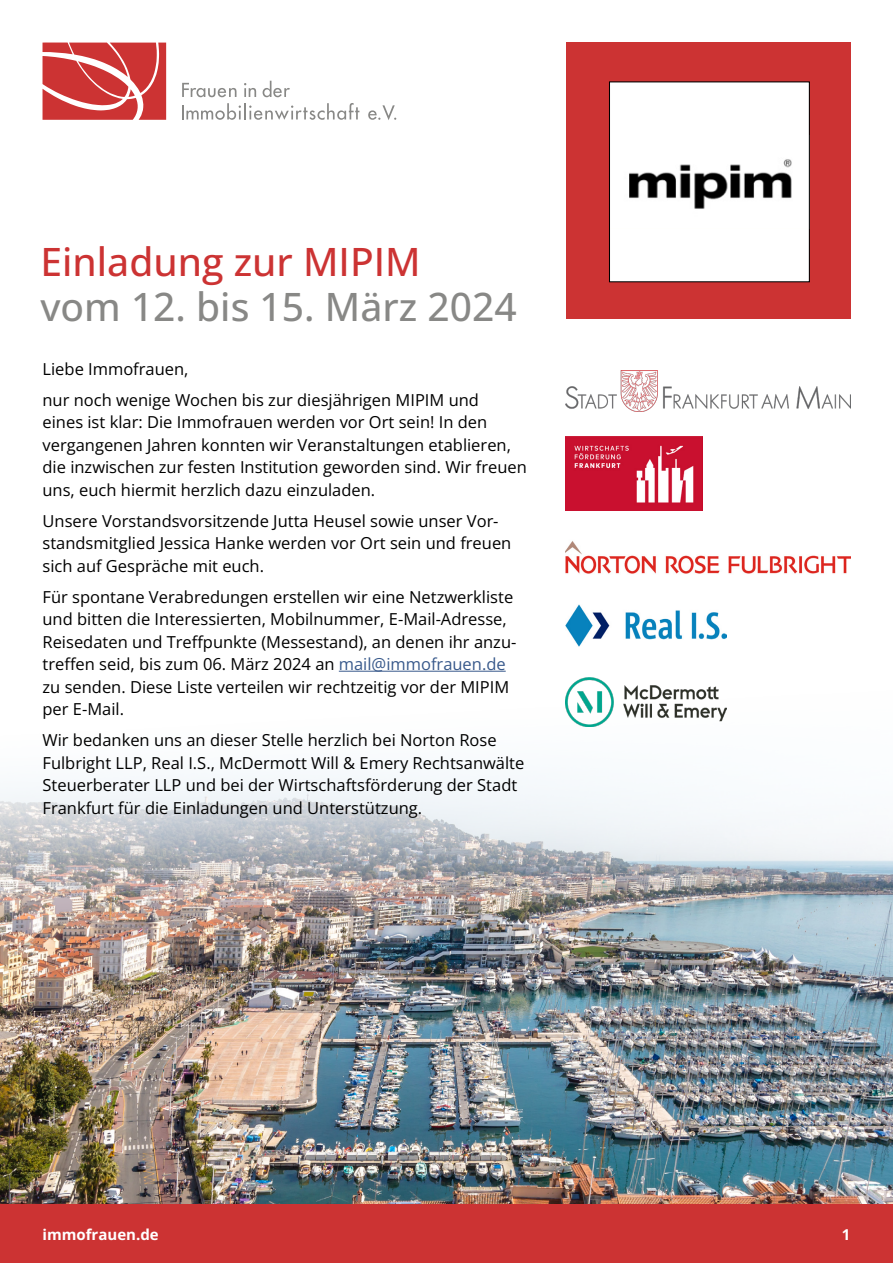
<style>
.page{position:relative;width:893px;height:1263px;background:#fff}
.page>*{position:absolute;margin:0;border:0;box-sizing:border-box;transform-origin:0 0}
.t1{font:500 39px "Open Sans";color:#888886}
.t2{font:500 39px "Open Sans";color:#c33}
.t3{font:16.5px/22.5px "Open Sans";color:#000}
.t4{font:700 15px "Open Sans";color:#fff}
.s1{color:#38598b}
</style>
<div class="page">
<img style="left:0;top:624px;width:893px;height:580px">
<svg style="left:182px;top:83px;width:54px;height:14px"></svg>
<svg style="left:244px;top:83px;width:12px;height:14px"></svg>
<svg style="left:263px;top:81px;width:27px;height:16px"></svg>
<svg style="left:182px;top:103px;width:177px;height:17px"></svg>
<svg style="left:368px;top:105px;width:28px;height:15px"></svg>
<svg style="left:43px;top:42px;width:123px;height:78px;background:#d45656"></svg>
<hr style="left:339px;top:671px;width:167px;height:1px;background:#38598b">
<div style="left:0;top:1204px;width:893px;height:59px;background:#c33"></div>
<div style="left:566px;top:43px;width:284px;height:276px;background:#c33"></div>
<div style="left:609px;top:82px;width:200px;height:200px;background:#fff"></div>
<img style="left:629px;top:159px;width:163px;height:50px">
<div style="left:609px;top:81px;width:201px;height:201px;border:1px solid #000"></div>
<img style="left:566px;top:371px;width:284px;height:41px">
<img style="left:566px;top:541px;width:284px;height:33px">
<img style="left:566px;top:605px;width:160px;height:41px">
<img style="left:566px;top:436px;width:136px;height:75px">
<img style="left:566px;top:678px;width:160px;height:48px">
<h1 class="t2" style="left:40px;top:235px;width:382px">Einladung zur MIPIM</h1>
<h1 class="t1" style="left:40px;top:280px;width:478px">vom 12. bis 15. März 2024</h1>
<p class="t3" style="left:43px;top:353px;width:438px;line-height:31px">Liebe Immofrauen,<br>nur noch wenige Wochen bis zur diesjährigen MIPIM und</p>
<p class="t3" style="left:43px;top:411px;width:486px">eines ist klar: Die Immofrauen werden vor Ort sein! In den vergangenen Jahren konnten wir Veranstaltungen etablieren, die inzwischen zur festen Institution geworden sind. Wir freuen uns, euch hiermit herzlich dazu einzuladen.</p>
<p class="t3" style="left:43px;top:509px;width:470px">Unsere Vorstandsvorsitzende Jutta Heusel sowie unser Vor&shy;standsmitglied Jessica Hanke werden vor Ort sein und freuen sich auf Gespräche mit euch.</p>
<p class="t3" style="left:43px;top:585px;width:475px">Für spontane Verabredungen erstellen wir eine Netzwerkliste und bitten die Interessierten, Mobilnummer, E-Mail-Adresse, Reisedaten und Treffpunkte (Messestand), an denen ihr anzu&shy;treffen seid, bis zum 06. März 2024 an <span class="s1">mail@immofrauen.de </span>zu senden. Diese Liste verteilen wir rechtzeitig vor der MIPIM per E-Mail.</p>
<p class="t3" style="left:43px;top:729px;width:483px">Wir bedanken uns an dieser Stelle herzlich bei Norton Rose Fulbright LLP, Real I.S., McDermott Will &amp; Emery Rechtsanwälte Steuerberater LLP und bei der Wirtschaftsförderung der Stadt Frankfurt für die Einladungen und Unterstützung.</p>
<p class="t4" style="left:43px;top:1223px;width:118px">immofrauen.de</p>
<p class="t4" style="left:842px;top:1223px;width:10px">1</p>
</div>
